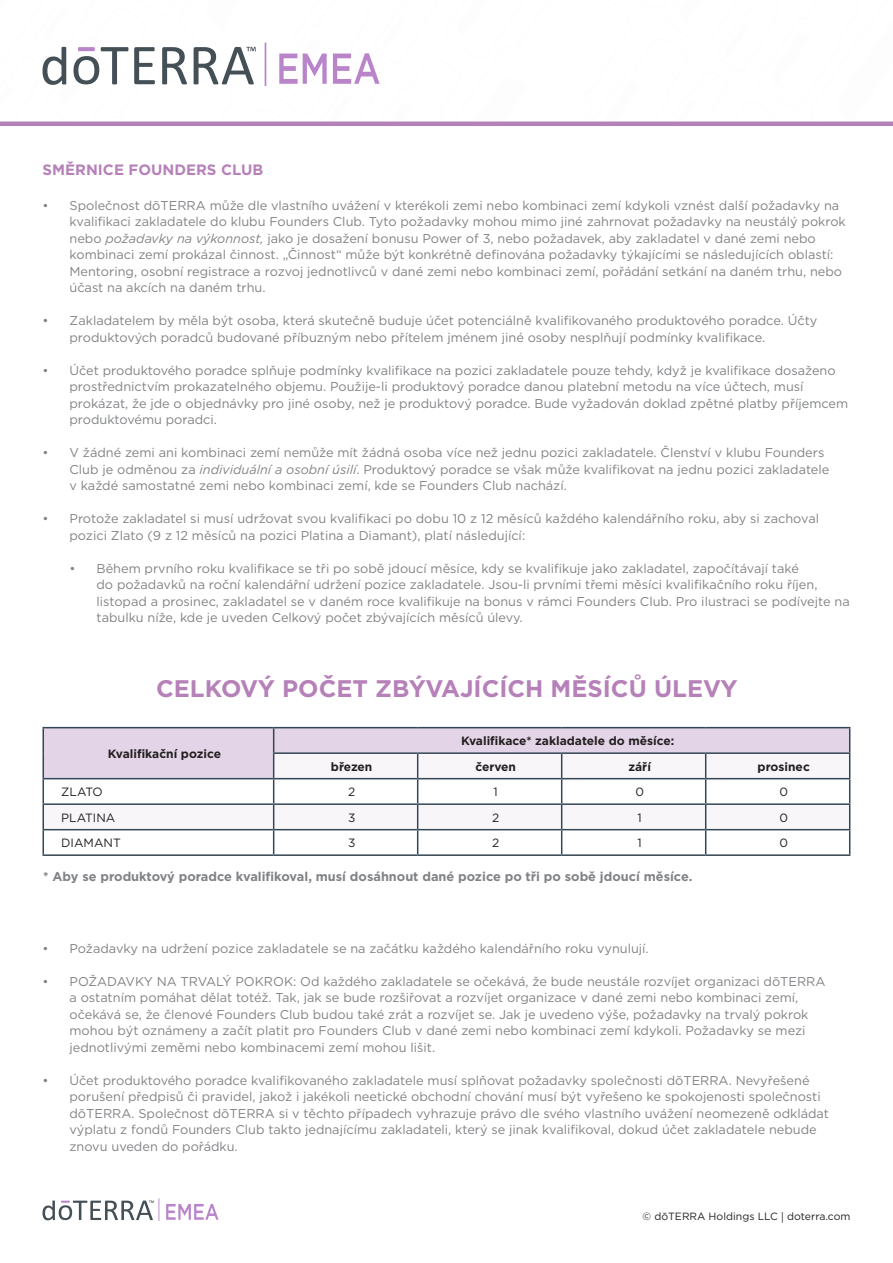
<style>
.page{position:relative;width:893px;height:1263px;background:#fff}
.page>*{position:absolute;margin:0;border:0;box-sizing:border-box;transform-origin:0 0}
.t1{font:700 24px "Gotham";color:#b681b9}
.t2{font:700 15px "Gotham";color:#b681b9}
.t3{font:12.75px/16.5px "Gotham";color:#808285}
.t4{font:700 12.75px "Gotham";color:#808285}
.t5{font:700 12px "Gotham";color:#231f20}
.t6{font:12px "Gotham";color:#231f20}
.t7{font:10.5px "Gotham";color:#231f20}
.s1{font-style:italic}
.s2{font-family:"Minion Pro"}
</style>
<div class="page">
<svg style="left:43px;top:1198px;width:116px;height:23px"></svg>
<svg style="left:166px;top:1204px;width:53px;height:16px"></svg>
<hr style="left:43px;top:854px;width:231px;height:2px;background:#334656">
<hr style="left:274px;top:854px;width:144px;height:2px;background:#334656">
<hr style="left:418px;top:854px;width:144px;height:2px;background:#334656">
<hr style="left:562px;top:854px;width:144px;height:2px;background:#334656">
<hr style="left:706px;top:854px;width:144px;height:2px;background:#334656">
<hr style="left:43px;top:727px;width:231px;height:1px;background:#334656">
<hr style="left:274px;top:727px;width:144px;height:1px;background:#334656">
<hr style="left:418px;top:727px;width:144px;height:1px;background:#334656">
<hr style="left:562px;top:727px;width:144px;height:1px;background:#334656">
<hr style="left:706px;top:727px;width:144px;height:1px;background:#334656">
<svg style="left:43px;top:728px;width:807px;height:126px"></svg>
<hr style="left:273px;top:752px;width:145px;height:2px;background:#334656">
<hr style="left:418px;top:752px;width:144px;height:2px;background:#334656">
<hr style="left:562px;top:752px;width:144px;height:2px;background:#334656">
<hr style="left:706px;top:752px;width:144px;height:2px;background:#334656">
<svg style="left:0;top:42px;width:893px;height:84px"></svg>
<p class="t2" style="left:43px;top:160px;width:222px">SMĚRNICE FOUNDERS CLUB</p>
<p class="t3" style="left:70px;top:197px;width:778px;text-indent:-27px">• Společnost dōTERRA může dle vlastního uvážení v kterékoli zemi nebo kombinaci zemí kdykoli vznést další požadavky na kvalifikaci zakladatele do klubu Founders Club. Tyto požadavky mohou mimo jiné zahrnovat požadavky na neustálý pokrok nebo <span class="s1">požadavky na výkonnost,</span> jako je dosažení bonusu Power of 3, nebo požadavek, aby zakladatel v dané zemi nebo kombinaci zemí prokázal činnost. „Činnost“ může být konkrétně definována požadavky týkajícími se následujících oblastí:<br>Mentoring, osobní registrace a rozvoj jednotlivců v dané zemi nebo kombinaci zemí, pořádání setkání na daném trhu, nebo účast na akcích na daném trhu.</p>
<p class="t3" style="left:70px;top:312px;width:749px;text-indent:-27px">• Zakladatelem by měla být osoba, která skutečně buduje účet potenciálně kvalifikovaného produktového poradce. Účty produktových poradců budované příbuzným nebo přítelem jménem jiné osoby nesplňují podmínky kvalifikace.</p>
<p class="t3" style="left:70px;top:362px;width:780px;text-indent:-27px">• Účet produktového poradce splňuje podmínky kvalifikace na pozici zakladatele pouze tehdy, když je kvalifikace dosaženo prostřednictvím prokazatelného objemu. Použije-li produktový poradce danou platební metodu na více účtech, musí prokázat, že jde o objednávky pro jiné osoby, než je produktový poradce. Bude vyžadován doklad zpětné platby příjemcem produktovému poradci.</p>
<p class="t3" style="left:70px;top:444px;width:761px;text-indent:-27px">• V žádné zemi ani kombinaci zemí nemůže mít žádná osoba více než jednu pozici zakladatele. Členství v klubu Founders<br>Club je odměnou za <span class="s1">individuální a osobní úsilí</span>. Produktový poradce se však může kvalifikovat na jednu pozici zakladatele v každé samostatné zemi nebo kombinaci zemí, kde se Founders Club nachází.</p>
<p class="t3" style="left:70px;top:510px;width:751px;text-indent:-27px">• Protože zakladatel si musí udržovat svou kvalifikaci po dobu 10 z 12 měsíců každého kalendářního roku, aby si zachoval pozici Zlato (9 z 12 měsíců na pozici Platina a Diamant), platí následující:</p>
<p class="t3" style="left:97px;top:560px;width:755px;text-indent:-27px">• Během prvního roku kvalifikace se tři po sobě jdoucí měsíce, kdy se kvalifikuje jako zakladatel, započítávají také<br>do požadavků na roční kalendářní udržení pozice zakladatele. Jsou-li prvními třemi měsíci kvalifikačního roku říjen, listopad a prosinec, zakladatel se v daném roce kvalifikuje na bonus v rámci Founders Club. Pro ilustraci se podívejte na tabulku níže, kde je uveden Celkový počet zbývajících měsíců úlevy.</p>
<p class="t1" style="left:156px;top:672px;width:583px">CELKOVÝ POČET ZBÝVAJÍCÍCH MĚSÍCŮ ÚLEVY</p>
<p class="t5" style="left:108px;top:746px;width:115px">Kvalifikační pozice</p>
<p class="t5" style="left:461px;top:733px;width:215px">Kvalifikace* zakladatele do měsíce:</p>
<p class="t5" style="left:331px;top:758px;width:43px">březen</p>
<p class="t5" style="left:475px;top:758px;width:42px">červen</p>
<p class="t5" style="left:628px;top:758px;width:24px">září</p>
<p class="t5" style="left:758px;top:758px;width:54px">prosinec</p>
<p class="t6" style="left:61px;top:784px;width:43px">ZLATO</p>
<p class="t6" style="left:348px;top:784px;width:9px">2</p>
<p class="t6" style="left:494px;top:784px;width:6px">1</p>
<p class="t6" style="left:635px;top:784px;width:10px">0</p>
<p class="t6" style="left:779px;top:784px;width:10px">0</p>
<p class="t6" style="left:61px;top:810px;width:56px">PLATINA</p>
<p class="t6" style="left:348px;top:810px;width:9px">3</p>
<p class="t6" style="left:492px;top:810px;width:9px">2</p>
<p class="t6" style="left:638px;top:810px;width:6px">1</p>
<p class="t6" style="left:779px;top:810px;width:10px">0</p>
<p class="t6" style="left:61px;top:835px;width:61px">DIAMANT</p>
<p class="t6" style="left:348px;top:835px;width:9px">3</p>
<p class="t6" style="left:492px;top:835px;width:9px">2</p>
<p class="t6" style="left:638px;top:835px;width:6px">1</p>
<p class="t6" style="left:779px;top:835px;width:10px">0</p>
<p class="t4" style="left:43px;top:867px;width:651px">* Aby se produktový poradce kvalifikoval, musí dosáhnout dané pozice po tři po sobě jdoucí měsíce.</p>
<p class="t3" style="left:43px;top:939px;width:608px">• Požadavky na udržení pozice zakladatele se na začátku každého kalendářního roku vynulují.</p>
<p class="t3" style="left:70px;top:972px;width:757px;text-indent:-27px">• POŽADAVKY NA TRVALÝ POKROK: Od každého zakladatele se očekává, že bude neustále rozvíjet organizaci dōTERRA a ostatním pomáhat dělat totéž. Tak, jak se bude rozšiřovat a rozvíjet organizace v dané zemi nebo kombinaci zemí, očekává se, že členové Founders Club budou také zrát a rozvíjet se. Jak je uvedeno výše, požadavky na trvalý pokrok mohou být oznámeny a začít platit pro Founders Club v dané zemi nebo kombinaci zemí kdykoli. Požadavky se mezi jednotlivými zeměmi nebo kombinacemi zemí mohou lišit.</p>
<p class="t3" style="left:70px;top:1071px;width:761px;text-indent:-27px">• Účet produktového poradce kvalifikovaného zakladatele musí splňovat požadavky společnosti dōTERRA. Nevyřešené porušení předpisů či pravidel, jakož i jakékoli neetické obchodní chování musí být vyřešeno ke spokojenosti společnosti dōTERRA. Společnost dōTERRA si v těchto případech vyhrazuje právo dle svého vlastního uvážení neomezeně odkládat výplatu z fondů Founders Club takto jednajícímu zakladateli, který se jinak kvalifikoval, dokud účet zakladatele nebude znovu uveden do pořádku.</p>
<p class="t7" style="left:642px;top:1210px;width:209px">© dōTERRA Holdings LLC <span class="s2">|</span> doterra.com</p>
</div>
